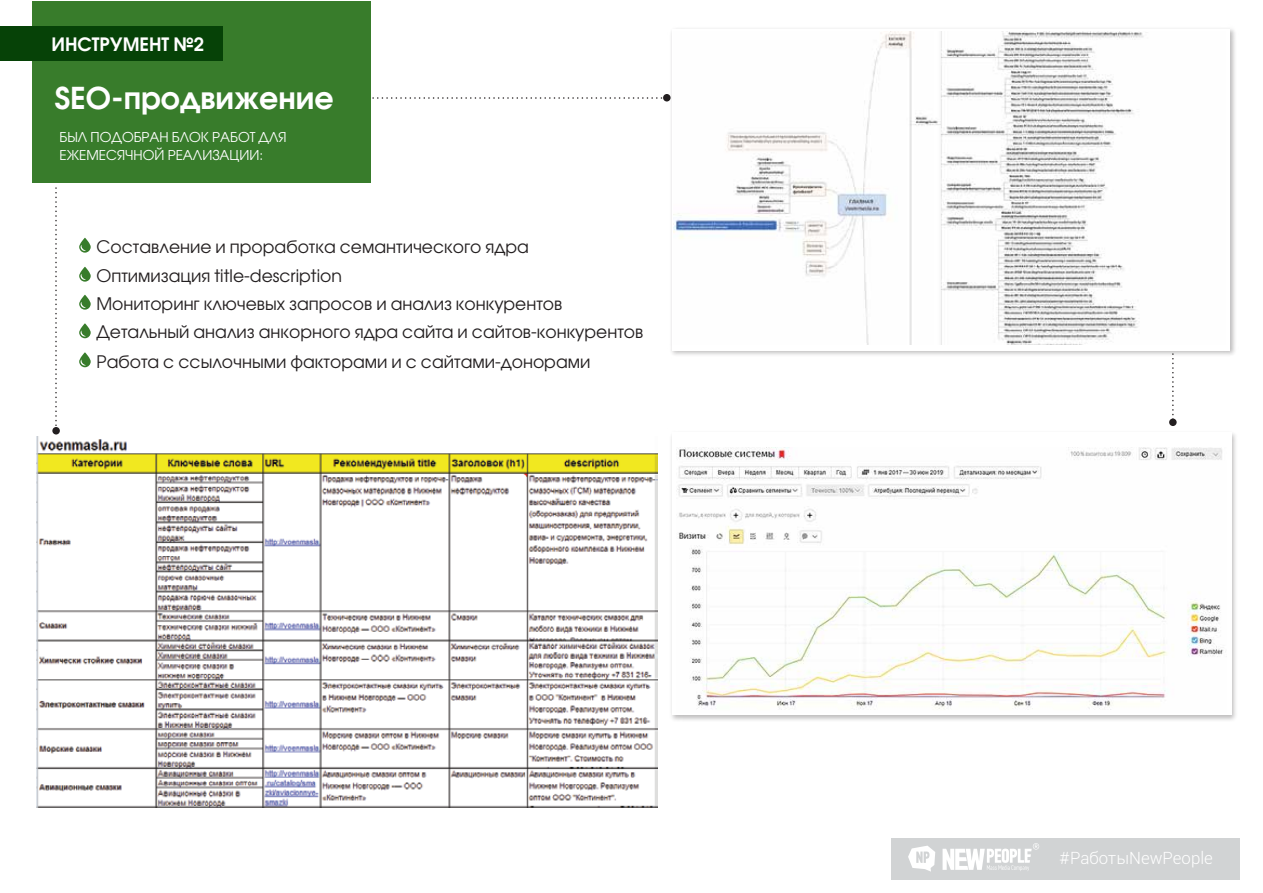
<style>
.page{position:relative;width:1263px;height:893px;background:#fff}
.page>*{position:absolute;margin:0;border:0;box-sizing:border-box;transform-origin:0 0}
.t1{font:600 30px "Avant Garde Gothic C";color:#fff}
.t2{font:600 18.3px "Avant Garde Gothic C";color:#fff}
.t3{font:17.25px "Avant Garde Gothic C";color:#231f20}
.t4{font:300 16.8px "Roboto";color:#fff}
.t5{font:13.5px/18px "Avant Garde Gothic C";color:#fff}
</style>
<div class="page">
<img style="left:671px;top:433px;width:565px;height:287px">
<div style="left:672px;top:432px;width:559px;height:283px;background:#fff"></div>
<img style="left:668px;top:28px;width:567px;height:327px">
<div style="left:672px;top:29px;width:557px;height:321px;background:#fff"></div>
<div style="left:891px;top:838px;width:348px;height:42px;background:#d1d3d4"></div>
<svg style="left:908px;top:846px;width:27px;height:26px"></svg>
<svg style="left:942px;top:843px;width:97px;height:28px"></svg>
<div style="left:32px;top:2px;width:338px;height:181px;background:#387c2b"></div>
<div style="left:0;top:27px;width:223px;height:34px;background:#064207"></div>
<svg style="left:79px;top:238px;width:12px;height:15px"></svg>
<svg style="left:79px;top:267px;width:12px;height:15px"></svg>
<svg style="left:79px;top:295px;width:12px;height:15px"></svg>
<svg style="left:79px;top:323px;width:12px;height:15px"></svg>
<svg style="left:79px;top:352px;width:12px;height:15px"></svg>
<svg style="left:55px;top:188px;width:2px;height:238px"></svg>
<svg style="left:373px;top:97px;width:290px;height:2px"></svg>
<svg style="left:1172px;top:354px;width:2px;height:65px"></svg>
<div style="left:663px;top:94px;width:7px;height:7px;background:#231f20;border-radius:50%"></div>
<div style="left:1169px;top:419px;width:8px;height:7px;background:#231f20;border-radius:50%"></div>
<div style="left:52px;top:427px;width:8px;height:7px;background:#231f20;border-radius:50%"></div>
<img style="left:36px;top:436px;width:621px;height:371px">
<img style="left:674px;top:31px;width:470px;height:313px">
<img style="left:676px;top:448px;width:548px;height:262px">
<p class="t2" style="left:52px;top:33px;width:154px">ИНСТРУМЕНТ №2</p>
<h1 class="t1" style="left:55px;top:80px;width:280px">SEO-продвижение</h1>
<p class="t5" style="left:60px;top:128px;width:229px">БЫЛ ПОДОБРАН БЛОК РАБОТ ДЛЯ<br>ЕЖЕМЕСЯЧНОЙ РЕАЛИЗАЦИИ:</p>
<p class="t3" style="left:96px;top:236px;width:434px">Составление и проработка семантического ядра</p>
<p class="t3" style="left:96px;top:265px;width:247px">Оптимизация title-description</p>
<p class="t3" style="left:96px;top:293px;width:467px">Мониторинг ключевых запросов и анализ конкурентов</p>
<p class="t3" style="left:96px;top:321px;width:548px">Детальный анализ анкорного ядра сайта и сайтов-конкурентов</p>
<p class="t3" style="left:96px;top:351px;width:495px">Работа с ссылочными факторами и с сайтами-донорами</p>
<p class="t4" style="left:1060px;top:847px;width:155px">#РаботыNewPeople</p>
</div>
